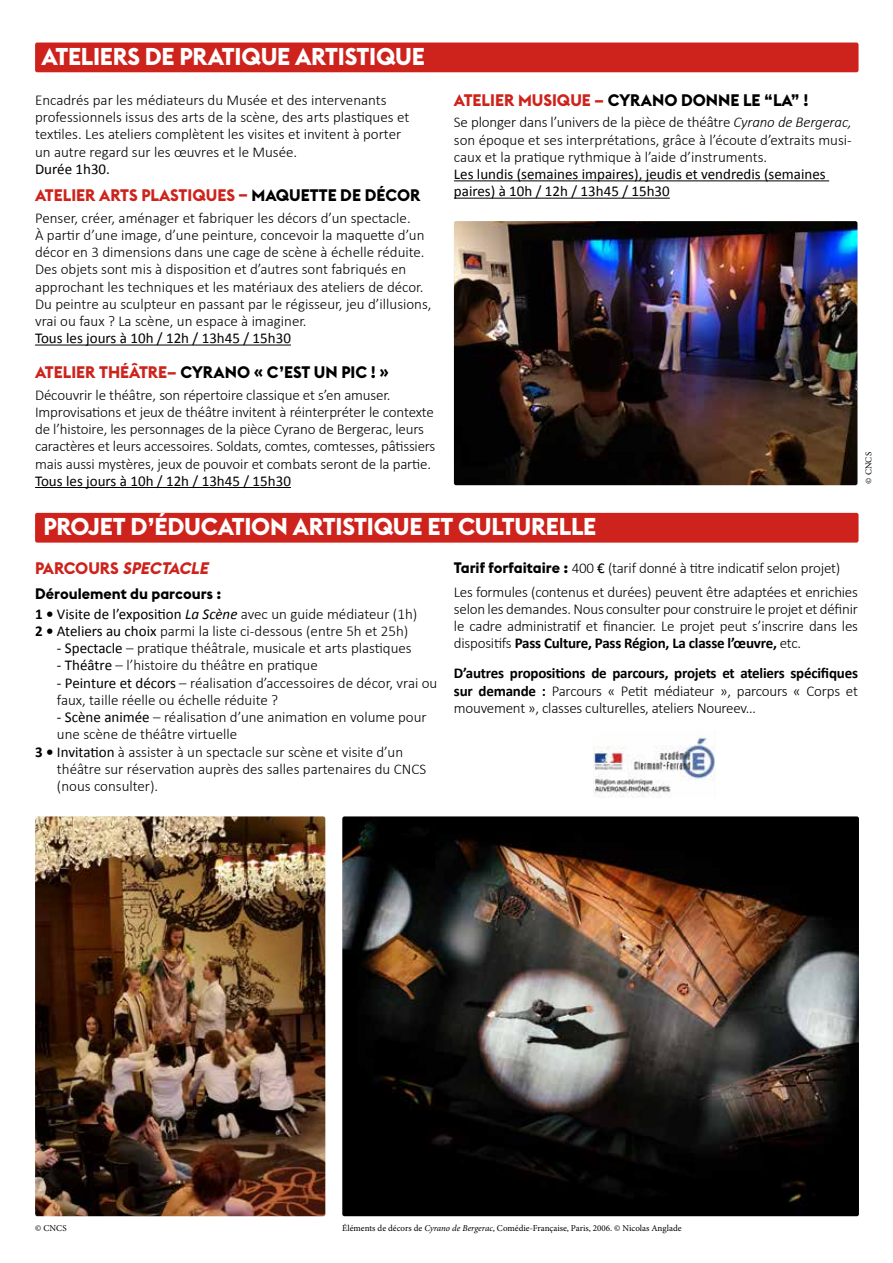
<style>
.page{position:relative;width:893px;height:1263px;background:#fff}
.page>*{position:absolute;margin:0;border:0;box-sizing:border-box;transform-origin:0 0}
.t1{font:700 24px "Euclid BP";letter-spacing:-.01em;color:#fff}
.t2{font:700 16.5px "Euclid BP";color:#000}
.t3{font:700 16.5px "Euclid BP";color:#ce231c}
.t4{font:italic 700 16.5px "Euclid BP";color:#ce231c}
.t5{font:300 15px/17.2px "Calibri";color:#000}
.t6{font:15px/17.2px "Calibri";color:#000}
.t7{font:700 15px "Euclid BP";color:#000}
.t8{font:9px "Minion Pro";color:#000}
.s1{color:#000}
.s2{color:#ce231c}
.s3{font-style:italic}
.s4{font-style:normal}
.s5{font-weight:700}
.s6{font-weight:400}
.s7{font-weight:400;font-style:italic}
.s8{font-family:"Euclid BP";font-weight:700}
</style>
<div class="page">
<div style="left:35px;top:43px;width:823px;height:29px;background:#ce231c;border-radius:2px"></div>
<hr style="left:35px;top:345px;width:256px;height:1px;background:#000">
<hr style="left:35px;top:487px;width:256px;height:1px;background:#000">
<hr style="left:454px;top:180px;width:375px;height:1px;background:#000">
<hr style="left:454px;top:198px;width:216px;height:1px;background:#000">
<div style="left:35px;top:513px;width:823px;height:30px;background:#ce231c;border-radius:2px"></div>
<img style="left:593px;top:735px;width:122px;height:62px">
<img style="left:35px;top:816px;width:290px;height:400px">
<img style="left:342px;top:816px;width:517px;height:400px">
<img style="left:454px;top:221px;width:403px;height:264px">
<h1 class="t1" style="left:41px;top:41px;width:385px">ATELIERS DE PRATIQUE ARTISTIQUE</h1>
<p class="t5" style="left:35px;top:91px;width:376px">Encadrés par les médiateurs du Musée et des intervenants professionnels issus des arts de la scène, des arts plastiques et textiles. Les ateliers complètent les visites et invitent à porter un autre regard sur les œuvres et le Musée.</p>
<p class="t6" style="left:35px;top:160px;width:76px">Durée 1h30.</p>
<p class="t3" style="left:35px;top:185px;width:387px">ATELIER ARTS PLASTIQUES – <span class="s1">MAQUETTE DE DÉCOR</span></p>
<p class="t5" style="left:35px;top:209px;width:398px">Penser, créer, aménager et fabriquer les décors d’un spectacle.<br>À partir d’une image, d’une peinture, concevoir la maquette d’un décor en 3 dimensions dans une cage de scène à échelle réduite.<br>Des objets sont mis à disposition et d’autres sont fabriqués en approchant les techniques et les matériaux des ateliers de décor.<br>Du peintre au sculpteur en passant par le régisseur, jeu d’illusions, vrai ou faux ? La scène, un espace à imaginer.</p>
<p class="t6" style="left:35px;top:329px;width:257px">Tous les jours à 10h / 12h / 13h45 / 15h30</p>
<p class="t2" style="left:35px;top:362px;width:355px"><span class="s2">ATELIER THÉÂTRE–</span> CYRANO « C’EST UN PIC ! »</p>
<p class="t5" style="left:35px;top:386px;width:402px">Découvrir le théâtre, son répertoire classique et s’en amuser.<br>Improvisations et jeux de théâtre invitent à réinterpréter le contexte de l’histoire, les personnages de la pièce Cyrano de Bergerac, leurs caractères et leurs accessoires. Soldats, comtes, comtesses, pâtissiers mais aussi mystères, jeux de pouvoir et combats seront de la partie.</p>
<p class="t6" style="left:35px;top:472px;width:257px">Tous les jours à 10h / 12h / 13h45 / 15h30</p>
<p class="t2" style="left:454px;top:90px;width:356px"><span class="s2">ATELIER MUSIQUE –</span> CYRANO DONNE LE “LA” !</p>
<p class="t5" style="left:454px;top:114px;width:399px;text-align:justify">Se plonger dans l’univers de la pièce de théâtre <span class="s3">Cyrano de Bergerac, </span>son époque et ses interprétations, grâce à l’écoute d’extraits musi&shy;caux et la pratique rythmique à l’aide d’instruments.</p>
<p class="t6" style="left:454px;top:165px;width:373px">Les lundis (semaines impaires), jeudis et vendredis (semaines paires) à 10h / 12h / 13h45 / 15h30</p>
<h1 class="t1" style="left:43px;top:511px;width:554px">PROJET D’ÉDUCATION ARTISTIQUE ET CULTURELLE</h1>
<p class="t8" style="left:862px;top:484px;width:33px;rotate:-90deg">© CNCS</p>
<p class="t4" style="left:35px;top:558px;width:178px"><span class="s4">PA RC O U R S</span> SPECTACLE</p>
<p class="t7" style="left:35px;top:584px;width:188px">Déroulement du parcours :</p>
<p class="t5" style="left:35px;top:605px;width:384px"><span class="s5">1 •</span> <span class="s6">Visite de l’exposition</span> <span class="s7">La Scène</span> avec un guide médiateur (1h)<br><span class="s5">2 •</span> <span class="s6">Ateliers au choix</span> parmi la liste ci-dessous (entre 5h et 25h)</p>
<p class="t5" style="left:57px;top:639px;width:356px"><span class="s6">- Spectacle</span> – pratique théâtrale, musicale et arts plastiques</p>
<p class="t5" style="left:57px;top:657px;width:262px"><span class="s6">- Théâtre</span> – l’histoire du théâtre en pratique</p>
<p class="t5" style="left:57px;top:674px;width:382px"><span class="s6">- Peinture et décors</span> – réalisation d’accessoires de décor, vrai ou faux, taille réelle ou échelle réduite ?</p>
<p class="t5" style="left:57px;top:708px;width:371px"><span class="s6">- Scène animée</span> – réalisation d’une animation en volume pour</p>
<p class="t5" style="left:57px;top:726px;width:182px">une scène de théâtre virtuelle</p>
<p class="t5" style="left:35px;top:743px;width:370px"><span class="s5">3 •</span> <span class="s6">Invitation</span> à assister à un spectacle sur scène et visite d’un</p>
<p class="t5" style="left:57px;top:760px;width:371px">théâtre sur réservation auprès des salles partenaires du CNCS</p>
<p class="t5" style="left:57px;top:777px;width:103px">(nous consulter).</p>
<p class="t5" style="left:454px;top:556px;width:406px;line-height:23.7px"><span class="s8">Tarif forfaitaire :</span> 400 <span class="s6">€</span> (tarif donné à titre indicatif selon projet)<br>Les formules (contenus et durées) peuvent être adaptées et enrichies</p>
<p class="t5" style="left:454px;top:600px;width:406px;text-align:justify">selon les demandes. Nous consulter pour construire le projet et définir le cadre administratif et financier. Le projet peut s’inscrire dans les dispositifs <span class="s5">Pass Culture, Pass Région, La classe l’œuvre,</span> etc.</p>
<p class="t5" style="left:454px;top:665px;width:406px;text-align:justify"><span class="s5">D’autres propositions de parcours, projets et ateliers spécifiques sur demande :</span> Parcours « Petit médiateur », parcours « Corps et mouvement », classes culturelles, ateliers Noureev…</p>
<p class="t8" style="left:35px;top:1222px;width:33px">© CNCS</p>
<p class="t8" style="left:342px;top:1222px;width:341px">Éléments de décors de <span class="s3">Cyrano de Bergerac</span>, Comédie-Française, Paris, 2006. © Nicolas Anglade</p>
</div>
